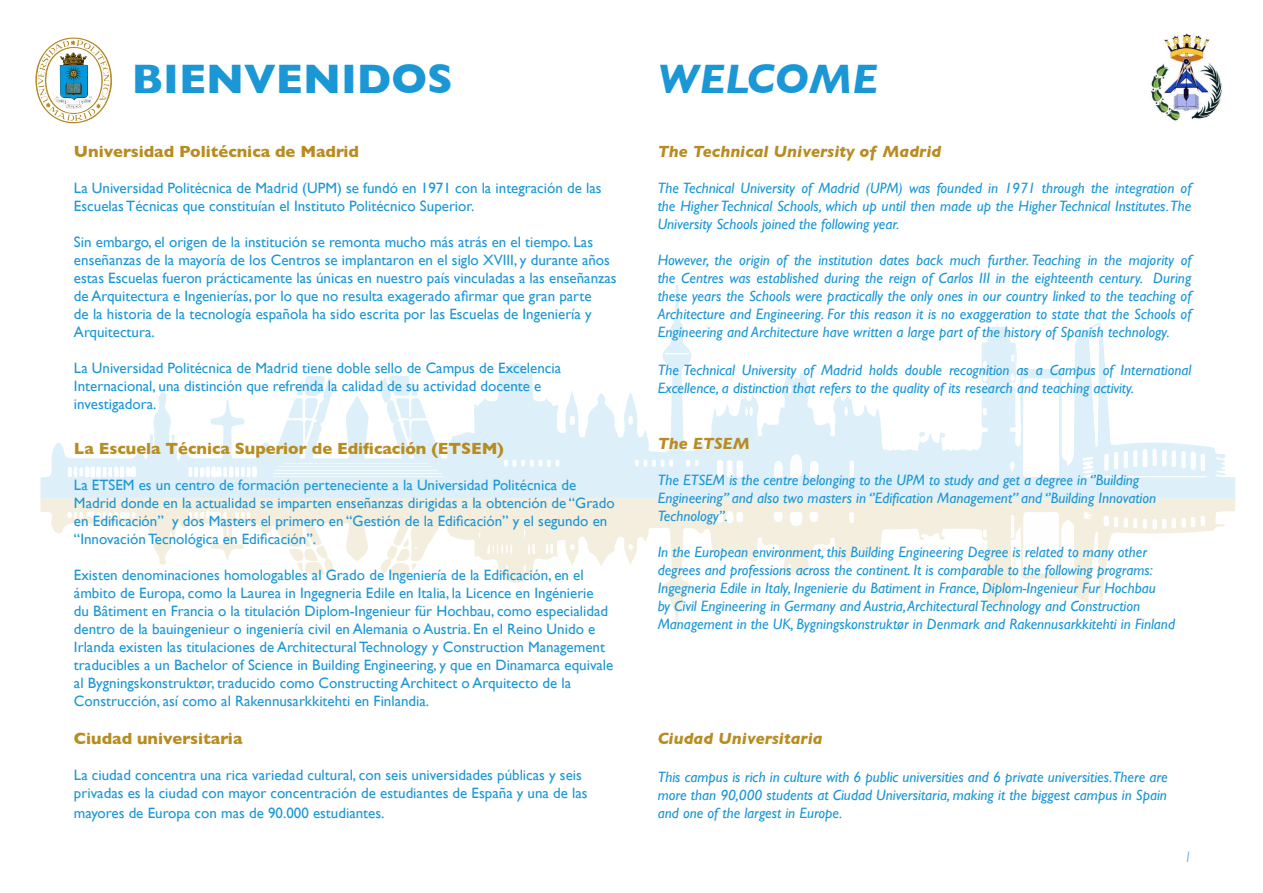
<style>
.page{position:relative;width:1263px;height:893px;background:#fff}
.page>*{position:absolute;margin:0;border:0;box-sizing:border-box;transform-origin:0 0}
.t1{font:700 42px "Gill Sans";color:#1b97d5}
.t2{font:italic 700 42px "Gill Sans";color:#1b97d5}
.t3{font:700 16.5px "Gill Sans";color:#b98c22}
.t4{font:italic 700 16.5px "Gill Sans";color:#b98c22}
.t5{font:15px/18px "Gill Sans";color:#1b97d5}
.t6{font:italic 15px/18px "Gill Sans";color:#1b97d5;text-align:justify}
.t7{font:italic 300 15px "Gill Sans";color:#1b97d5}
</style>
<div class="page">
<svg style="left:40px;top:285px;width:1195px;height:214px"></svg>
<svg style="left:40px;top:499px;width:1195px;height:130px"></svg>
<svg style="left:497px;top:380px;width:2px;height:17px"></svg>
<svg style="left:171px;top:434px;width:7px;height:23px"></svg>
<svg style="left:144px;top:429px;width:12px;height:32px"></svg>
<svg style="left:773px;top:454px;width:29px;height:25px"></svg>
<svg style="left:809px;top:461px;width:11px;height:17px"></svg>
<svg style="left:850px;top:460px;width:4px;height:17px"></svg>
<svg style="left:665px;top:353px;width:24px;height:1px"></svg>
<svg style="left:569px;top:416px;width:6px;height:9px"></svg>
<svg style="left:628px;top:416px;width:5px;height:9px"></svg>
<svg style="left:66px;top:465px;width:70px;height:13px"></svg>
<svg style="left:844px;top:406px;width:4px;height:10px"></svg>
<svg style="left:1082px;top:324px;width:124px;height:154px"></svg>
<svg style="left:634px;top:460px;width:39px;height:7px"></svg>
<svg style="left:504px;top:460px;width:56px;height:7px"></svg>
<svg style="left:686px;top:460px;width:13px;height:7px"></svg>
<svg style="left:982px;top:361px;width:6px;height:20px"></svg>
<svg style="left:928px;top:476px;width:4px;height:5px"></svg>
<svg style="left:982px;top:408px;width:5px;height:7px"></svg>
<svg style="left:786px;top:371px;width:18px;height:23px"></svg>
<svg style="left:745px;top:407px;width:8px;height:10px"></svg>
<svg style="left:1007px;top:341px;width:52px;height:136px"></svg>
<svg style="left:717px;top:459px;width:26px;height:18px"></svg>
<svg style="left:187px;top:466px;width:71px;height:12px"></svg>
<svg style="left:1023px;top:512px;width:36px;height:61px"></svg>
<svg style="left:789px;top:512px;width:14px;height:14px"></svg>
<svg style="left:1011px;top:515px;width:3px;height:23px"></svg>
<svg style="left:773px;top:511px;width:10px;height:11px"></svg>
<svg style="left:809px;top:512px;width:10px;height:10px"></svg>
<svg style="left:716px;top:511px;width:28px;height:12px"></svg>
<svg style="left:666px;top:588px;width:22px;height:1px"></svg>
<svg style="left:848px;top:512px;width:7px;height:11px"></svg>
<svg style="left:1103px;top:516px;width:103px;height:13px"></svg>
<svg style="left:982px;top:530px;width:5px;height:37px"></svg>
<svg style="left:545px;top:544px;width:9px;height:10px"></svg>
<svg style="left:523px;top:564px;width:3px;height:10px"></svg>
<svg style="left:505px;top:564px;width:3px;height:10px"></svg>
<svg style="left:528px;top:544px;width:8px;height:11px"></svg>
<svg style="left:487px;top:544px;width:26px;height:11px"></svg>
<svg style="left:524px;top:528px;width:2px;height:10px"></svg>
<svg style="left:235px;top:512px;width:16px;height:6px"></svg>
<svg style="left:188px;top:510px;width:41px;height:29px"></svg>
<svg style="left:68px;top:510px;width:68px;height:10px"></svg>
<svg style="left:628px;top:544px;width:5px;height:6px"></svg>
<svg style="left:570px;top:544px;width:5px;height:6px"></svg>
<svg style="left:788px;top:564px;width:4px;height:5px"></svg>
<svg style="left:380px;top:538px;width:38px;height:39px"></svg>
<svg style="left:288px;top:536px;width:47px;height:39px"></svg>
<svg style="left:270px;top:373px;width:174px;height:105px"></svg>
<img style="left:35px;top:37px;width:77px;height:87px">
<img style="left:1150px;top:33px;width:72px;height:88px">
<h1 class="t1" style="left:132px;top:46px;width:323px">BIENVENIDOS</h1>
<h1 class="t2" style="left:658px;top:55px;width:222px">WELCOME</h1>
<p class="t3" style="left:74px;top:138px;width:287px">Universidad Politécnica de Madrid</p>
<p class="t5" style="left:74px;top:179px;width:529px">La Universidad Politécnica de Madrid (UPM) se fundó en 1971 con la integración de las<br>Escuelas Técnicas que constituían el Instituto Politécnico Superior.</p>
<p class="t5" style="left:74px;top:233px;width:544px">Sin embargo, el origen de la institución se remonta mucho más atrás en el tiempo. Las enseñanzas de la mayoría de los Centros se implantaron en el siglo XVIII, y durante años estas Escuelas fueron prácticamente las únicas en nuestro país vinculadas a las enseñanzas de Arquitectura e Ingenierías, por lo que no resulta exagerado afirmar que gran parte<br>de la historia de la tecnología española ha sido escrita por las Escuelas de Ingeniería y Arquitectura.</p>
<p class="t5" style="left:74px;top:359px;width:489px">La Universidad Politécnica de Madrid tiene doble sello de Campus de Excelencia<br>Internacional, una distinción que refrenda la calidad de su actividad docente e investigadora.</p>
<p class="t3" style="left:74px;top:435px;width:431px">La Escuela Técnica Superior de Edificación (ETSEM)</p>
<p class="t5" style="left:74px;top:476px;width:542px">La ETSEM es un centro de formación perteneciente a la Universidad Politécnica de Madrid donde en la actualidad se imparten enseñanzas dirigidas a la obtención de “Grado en Edificación” y dos Masters el primero en “Gestión de la Edificación” y el segundo en “Innovación Tecnológica en Edificación”.</p>
<p class="t5" style="left:74px;top:566px;width:541px">Existen denominaciones homologables al Grado de Ingeniería de la Edificación, en el ámbito de Europa, como la Laurea in Ingegneria Edile en Italia, la Licence en Ingénierie<br>du Bâtiment en Francia o la titulación Diplom-Ingenieur für Hochbau, como especialidad dentro de la bauingenieur o ingeniería civil en Alemania o Austria. En el Reino Unido e Irlanda existen las titulaciones de Architectural Technology y Construction Management traducibles a un Bachelor of Science in Building Engineering, y que en Dinamarca equivale al Bygningskonstruktør, traducido como Constructing Architect o Arquitecto de la Construcción, así como al Rakennusarkkitehti en Finlandia.</p>
<p class="t3" style="left:74px;top:725px;width:170px">Ciudad universitaria</p>
<p class="t5" style="left:74px;top:766px;width:515px">La ciudad concentra una rica variedad cultural, con seis universidades públicas y seis privadas es la ciudad con mayor concentración de estudiantes de España y una de las</p>
<p class="t5" style="left:74px;top:804px;width:312px">mayores de Europa con mas de 90.000 estudiantes.</p>
<p class="t4" style="left:658px;top:142px;width:285px">The Technical University of Madrid</p>
<p class="t6" style="left:658px;top:179px;width:535px">The Technical University of Madrid (UPM) was founded in 1971 through the integration of the Higher Technical Schools, which up until then made up the Higher Technical Institutes. The University Schools joined the following year.</p>
<p class="t6" style="left:658px;top:251px;width:535px">However, the origin of the institution dates back much further. Teaching in the majority of the Centres was established during the reign of Carlos III in the eighteenth century. During these years the Schools were practically the only ones in our country linked to the teaching of Architecture and Engineering. For this reason it is no exaggeration to state that the Schools of Engineering and Architecture have written a large part of the history of Spanish technology.</p>
<p class="t6" style="left:658px;top:361px;width:535px">The Technical University of Madrid holds double recognition as a Campus of International<br>Excellence, a distinction that refers to the quality of its research and teaching activity.</p>
<p class="t4" style="left:658px;top:434px;width:94px">The ETSEM</p>
<p class="t6" style="left:658px;top:471px;width:500px;text-align:left">The ETSEM is the centre belonging to the UPM to study and get a degree in ‘’Building<br>Engineering’’ and also two masters in ‘’Edification Management’’ and ‘’Building Innovation<br>Technology’’.</p>
<p class="t6" style="left:658px;top:543px;width:519px;text-align:left">In the European environment, this Building Engineering Degree is related to many other degrees and professions across the continent. It is comparable to the following programs:<br>Ingegneria Edile in Italy, Ingenierie du Batiment in France, Diplom-Ingenieur Fur Hochbau<br>by Civil Engineering in Germany and Austria, Architectural Technology and Construction Management in the UK, Bygningskonstruktør in Denmark and Rakennusarkkitehti in Finland</p>
<p class="t4" style="left:658px;top:729px;width:166px">Ciudad Universitaria</p>
<p class="t6" style="left:658px;top:768px;width:511px">This campus is rich in culture with 6 public universities and 6 private universities.There are more than 90,000 students at Ciudad Universitaria, making it the biggest campus in Spain and one of the largest in Europe.</p>
<p class="t7" style="left:1184px;top:848px;width:9px">1</p>
</div>
